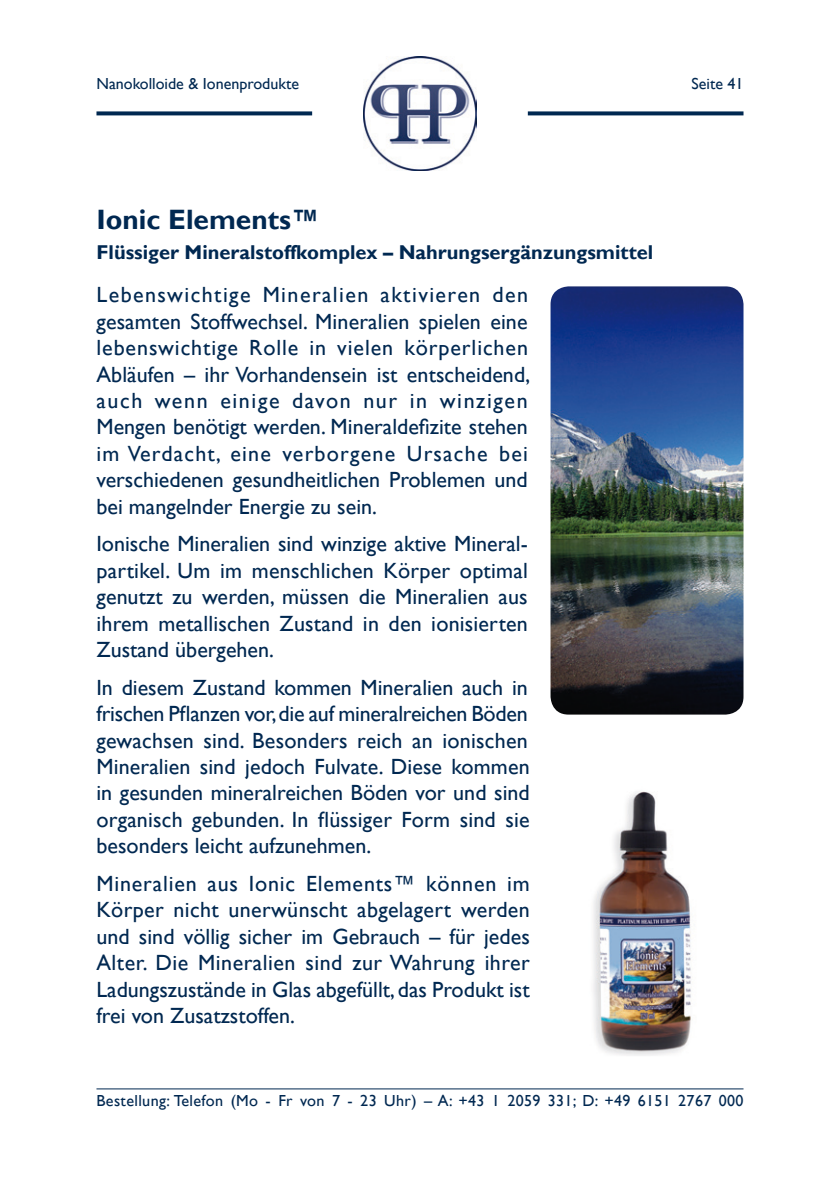
<style>
.page{position:relative;width:840px;height:1191px;background:#fff}
.page>*{position:absolute;margin:0;border:0;box-sizing:border-box;transform-origin:0 0}
.t1{font:700 28px "Gill Sans";color:#002851}
.t2{font:22px/26.4px "Gill Sans";color:#002851;text-align:justify}
.t3{font:700 20px "Gill Sans";color:#002851}
.t4{font:16px "Gill Sans";letter-spacing:.02em;color:#002851}
.t5{font:16px "Gill Sans";color:#002851}
</style>
<div class="page">
<hr style="left:96px;top:1088px;width:647px;height:1px;background:#002851">
<svg style="left:96px;top:111px;width:216px;height:4px"></svg>
<svg style="left:527px;top:111px;width:216px;height:4px"></svg>
<img style="left:363px;top:57px;width:113px;height:113px">
<img style="left:550px;top:286px;width:193px;height:428px">
<img style="left:593px;top:791px;width:98px;height:265px">
<p class="t5" style="left:96px;top:75px;width:204px">Nanokolloide &amp; Ionenprodukte</p>
<p class="t4" style="left:691px;top:75px;width:53px">Seite 41</p>
<p class="t1" style="left:96px;top:203px;width:224px">Ionic Elements™</p>
<p class="t3" style="left:96px;top:240px;width:558px">Flüssiger Mineralstoffkomplex – Nahrungsergänzungsmittel</p>
<p class="t2" style="left:96px;top:282px;width:435px">Lebenswichtige Mineralien aktivieren den gesamten Stoffwechsel. Mineralien spielen eine lebenswichtige Rolle in vielen körperlichen Abläufen – ihr Vorhandensein ist entscheidend, auch wenn einige davon nur in winzigen Mengen benötigt werden. Mineraldefizite stehen im Verdacht, eine verborgene Ursache bei verschiedenen gesundheitlichen Problemen und bei mangelnder Energie zu sein.</p>
<p class="t2" style="left:96px;top:531px;width:433px">Ionische Mineralien sind winzige aktive Mineral&shy;partikel. Um im menschlichen Körper optimal genutzt zu werden, müssen die Mineralien aus ihrem metallischen Zustand in den ionisierten Zustand übergehen.</p>
<p class="t2" style="left:96px;top:674px;width:434px">In diesem Zustand kommen Mineralien auch in frischen Pflanzen vor, die auf mineralreichen Böden gewachsen sind. Besonders reich an ionischen Mineralien sind jedoch Fulvate. Diese kommen in gesunden mineralreichen Böden vor und sind organisch gebunden. In flüssiger Form sind sie besonders leicht aufzunehmen.</p>
<p class="t2" style="left:96px;top:870px;width:434px">Mineralien aus Ionic Elements™ können im Körper nicht unerwünscht abgelagert werden und sind völlig sicher im Gebrauch – für jedes Alter. Die Mineralien sind zur Wahrung ihrer Ladungszustände in Glas abgefüllt, das Produkt ist frei von Zusatzstoffen.</p>
<p class="t4" style="left:96px;top:1091px;width:648px">Bestellung: Telefon (Mo - Fr von 7 - 23 Uhr) – A: +43 1 2059 331; D: +49 6151 2767 000</p>
</div>
